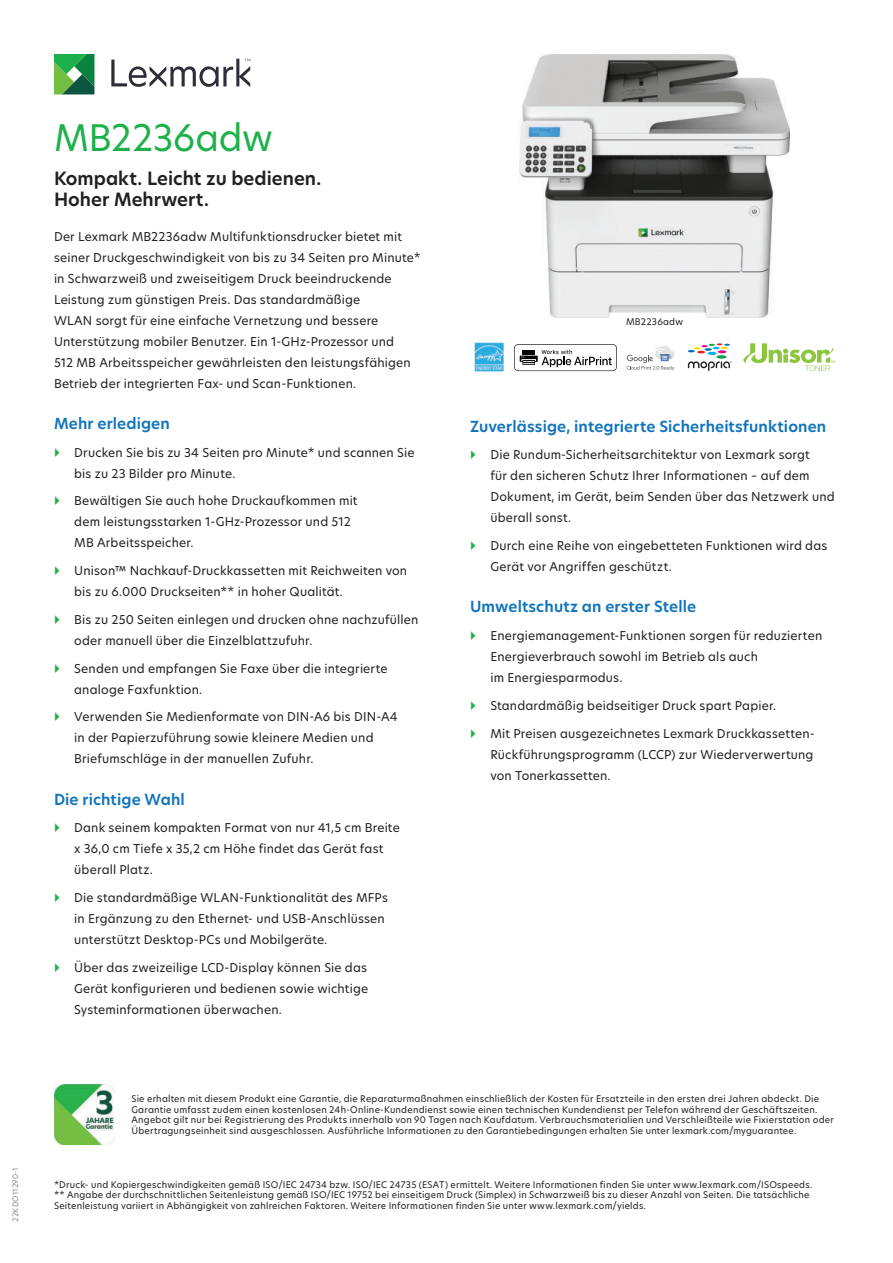
<style>
.page{position:relative;width:893px;height:1263px;background:#fff}
.page>*{position:absolute;margin:0;border:0;box-sizing:border-box;transform-origin:0 0}
.t1{font:36px "TP Hero";letter-spacing:-.01em;color:#1eb14b}
.t2{font:600 18px/21px "TP Hero";color:#231f20}
.t3{font:600 15px "TP Hero";letter-spacing:.01em;color:#1074bc}
.t4{font:12px/21px "TP Hero";letter-spacing:.015em;color:#231f20}
.t5{font:9px/10.5px "TP Hero";letter-spacing:.025em;color:#231f20}
.t6{font:7.5px "TP Hero";letter-spacing:.02em;color:#87898c}
</style>
<div class="page">
<svg style="left:111px;top:59px;width:139px;height:28px"></svg>
<svg style="left:54px;top:54px;width:40px;height:40px;background:#3c9b53"></svg>
<img style="left:519px;top:54px;width:270px;height:263px">
<img style="left:475px;top:342px;width:29px;height:30px">
<svg style="left:514px;top:344px;width:103px;height:27px"></svg>
<svg style="left:627px;top:346px;width:48px;height:25px"></svg>
<svg style="left:688px;top:361px;width:44px;height:10px"></svg>
<svg style="left:716px;top:355px;width:10px;height:4px"></svg>
<svg style="left:688px;top:343px;width:42px;height:12px"></svg>
<svg style="left:743px;top:343px;width:92px;height:28px"></svg>
<img style="left:55px;top:1084px;width:59px;height:60px">
<p class="t6" style="left:11px;top:1222px;width:56px;rotate:-90deg">22KDO11290-1</p>
<h1 class="t1" style="left:54px;top:116px;width:220px">MB2236adw</h1>
<h2 class="t2" style="left:54px;top:169px;width:269px">Kompakt. Leicht zu bedienen.<br>Hoher Mehrwert.</h2>
<p class="t4" style="left:54px;top:226px;width:368px">Der Lexmark MB2236adw Multifunktionsdrucker bietet mit seiner Druckgeschwindigkeit von bis zu 34 Seiten pro Minute* in Schwarzweiß und zweiseitigem Druck beeindruckende Leistung zum günstigen Preis. Das standardmäßige<br>WLAN sorgt für eine einfache Vernetzung und bessere Unterstützung mobiler Benutzer. Ein 1-GHz-Prozessor und<br>512 MB Arbeitsspeicher gewährleisten den leistungsfähigen Betrieb der integrierten Fax- und Scan-Funktionen.</p>
<p class="t3" style="left:54px;top:417px;width:117px">Mehr erledigen</p>
<p class="t4" style="left:74px;top:442px;width:342px">Drucken Sie bis zu 34 Seiten pro Minute* und scannen Sie bis zu 23 Bilder pro Minute.</p>
<p class="t4" style="left:74px;top:490px;width:285px">Bewältigen Sie auch hohe Druckaufkommen mit dem leistungsstarken 1-GHz-Prozessor und 512<br>MB Arbeitsspeicher.</p>
<p class="t4" style="left:74px;top:560px;width:334px">Unison™ Nachkauf-Druckkassetten mit Reichweiten von bis zu 6.000 Druckseiten** in hoher Qualität.</p>
<p class="t4" style="left:74px;top:609px;width:346px">Bis zu 250 Seiten einlegen und drucken ohne nachzufüllen oder manuell über die Einzelblattzufuhr.</p>
<p class="t4" style="left:74px;top:658px;width:315px">Senden und empfangen Sie Faxe über die integrierte analoge Faxfunktion.</p>
<p class="t4" style="left:74px;top:706px;width:325px">Verwenden Sie Medienformate von DIN-A6 bis DIN-A4 in der Papierzuführung sowie kleinere Medien und<br>Briefumschläge in der manuellen Zufuhr.</p>
<p class="t3" style="left:54px;top:792px;width:132px">Die richtige Wahl</p>
<p class="t4" style="left:74px;top:817px;width:327px">Dank seinem kompakten Format von nur 41,5 cm Breite x 36,0 cm Tiefe x 35,2 cm Höhe findet das Gerät fast überall Platz.</p>
<p class="t4" style="left:74px;top:887px;width:315px">Die standardmäßige WLAN-Funktionalität des MFPs in Ergänzung zu den Ethernet- und USB-Anschlüssen unterstützt Desktop-PCs und Mobilgeräte.</p>
<p class="t4" style="left:74px;top:957px;width:295px;text-align:justify">Über das zweizeilige LCD-Display können Sie das Gerät konfigurieren und bedienen sowie wichtige Systeminformationen überwachen.</p>
<p class="t5" style="left:626px;top:316px;width:59px">MB2236adw</p>
<p class="t3" style="left:470px;top:419px;width:358px">Zuverlässige, integrierte Sicherheitsfunktionen</p>
<p class="t4" style="left:490px;top:444px;width:346px">Die Rundum-Sicherheitsarchitektur von Lexmark sorgt<br>für den sicheren Schutz Ihrer Informationen – auf dem Dokument, im Gerät, beim Senden über das Netzwerk und überall sonst.</p>
<p class="t4" style="left:490px;top:535px;width:339px">Durch eine Reihe von eingebetteten Funktionen wird das<br>Gerät vor Angriffen geschützt.</p>
<p class="t3" style="left:470px;top:600px;width:228px">Umweltschutz an erster Stelle</p>
<p class="t4" style="left:490px;top:625px;width:333px">Energiemanagement-Funktionen sorgen für reduzierten<br>Energieverbrauch sowohl im Betrieb als auch<br>im Energiesparmodus.</p>
<p class="t4" style="left:490px;top:695px;width:287px">Standardmäßig beidseitiger Druck spart Papier.</p>
<p class="t4" style="left:490px;top:723px;width:326px;text-align:justify">Mit Preisen ausgezeichnetes Lexmark Druckkassetten-Rückführungsprogramm (LCCP) zur Wiederverwertung von Tonerkassetten.</p>
<p class="t5" style="left:131px;top:1093px;width:704px">Sie erhalten mit diesem Produkt eine Garantie, die Reparaturmaßnahmen einschließlich der Kosten für Ersatzteile in den ersten drei Jahren abdeckt. Die Garantie umfasst zudem einen kostenlosen 24h-Online-Kundendienst sowie einen technischen Kundendienst per Telefon während der Geschäftszeiten.<br>Angebot gilt nur bei Registrierung des Produkts innerhalb von 90 Tagen nach Kaufdatum. Verbrauchsmaterialien und Verschleißteile wie Fixierstation oder Übertragungseinheit sind ausgeschlossen. Ausführliche Informationen zu den Garantiebedingungen erhalten Sie unter lexmark.com/myguarantee.</p>
<p class="t5" style="left:54px;top:1179px;width:760px">*Druck- und Kopiergeschwindigkeiten gemäß ISO/IEC 24734 bzw. ISO/IEC 24735 (ESAT) ermittelt. Weitere Informationen finden Sie unter www.lexmark.com/ISOspeeds. ** Angabe der durchschnittlichen Seitenleistung gemäß ISO/IEC 19752 bei einseitigem Druck (Simplex) in Schwarzweiß bis zu dieser Anzahl von Seiten. Die tatsächliche<br>Seitenleistung variiert in Abhängigkeit von zahlreichen Faktoren. Weitere Informationen finden Sie unter www.lexmark.com/yields.</p>
</div>
